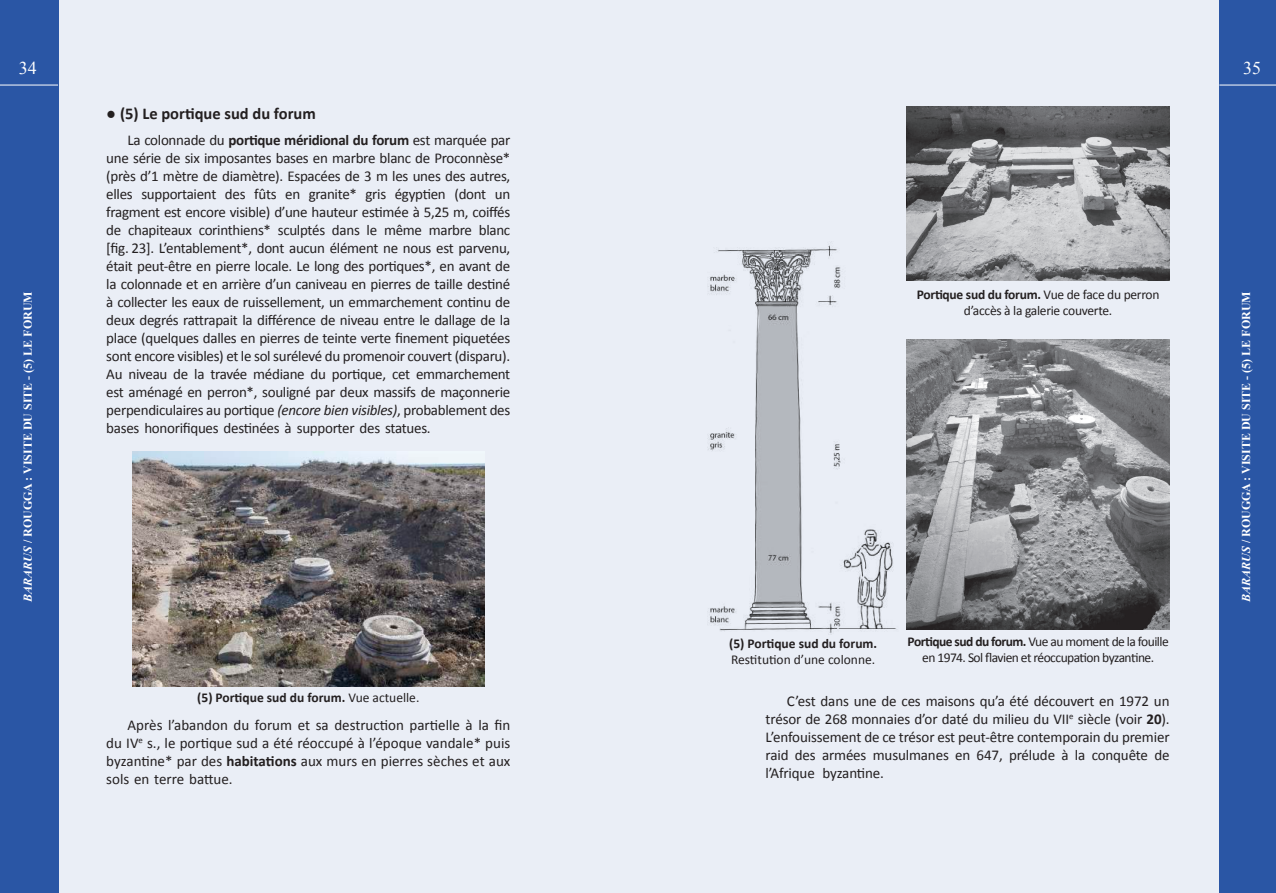
<style>
.page{position:relative;width:1276px;height:893px;background:#fff}
.page>*{position:absolute;margin:0;border:0;box-sizing:border-box;transform-origin:0 0}
.t1{font:18px "Times New Roman";color:#fff}
.t2{font:700 16.5px "Calibri";color:#231f20}
.t3{font:15px/18px "Calibri";letter-spacing:-.01em;color:#231f20;text-align:justify}
.t4{font:13.5px/16.2px "Calibri";letter-spacing:-.04em;color:#231f20;text-align:center}
.t5{font:13.5px/16.2px "Calibri";letter-spacing:-.02em;color:#231f20;text-align:center}
.t6{font:700 13.5px "Calibri";color:#231f20}
.t7{font:13.5px "Calibri";color:#231f20}
.t8{font:700 12px "Times New Roman";color:#fff}
.s1{font-weight:700}
.s2{font-style:italic}
.s3{font-weight:400}
</style>
<div class="page">
<div style="left:0;top:0;width:638px;height:893px;background:#eaeef6"></div>
<div style="left:638px;top:0;width:638px;height:893px;background:#eaeef6"></div>
<div style="left:1219px;top:0;width:57px;height:893px;background:#2a56a5"></div>
<hr style="left:1219px;top:85px;width:57px;height:1px;background:#fff">
<img style="left:132px;top:452px;width:352px;height:235px">
<div style="left:0;top:0;width:58px;height:893px;background:#2a56a5"></div>
<hr style="left:0;top:85px;width:58px;height:1px;background:#fff">
<img style="left:708px;top:245px;width:188px;height:388px">
<img style="left:906px;top:106px;width:263px;height:174px">
<img style="left:906px;top:339px;width:263px;height:290px">
<p class="t1" style="left:19px;top:56px;width:19px">34</p>
<p class="t2" style="left:106px;top:103px;width:211px">● (5) Le portique sud du forum</p>
<p class="t3" style="left:106px;top:131px;width:405px;text-indent:21px">La colonnade du <span class="s1">portique méridional du forum</span> est marquée par une série de six imposantes bases en marbre blanc de Proconnèse* (près d’1 mètre de diamètre). Espacées de 3 m les unes des autres, elles supportaient des fûts en granite* gris égyptien (dont un fragment est encore visible) d’une hauteur estimée à 5,25 m, coiffés de chapiteaux corinthiens* sculptés dans le même marbre blanc [fig. 23]. L’entablement*, dont aucun élément ne nous est parvenu, était peut-être en pierre locale. Le long des portiques*, en avant de la colonnade et en arrière d’un caniveau en pierres de taille destiné à collecter les eaux de ruissellement, un emmarchement continu de deux degrés rattrapait la différence de niveau entre le dallage de la place (quelques dalles en pierres de teinte verte finement piquetées sont encore visibles) et le sol surélevé du promenoir couvert (disparu).<br>Au niveau de la travée médiane du portique, cet emmarchement est aménagé en perron*, souligné par deux massifs de maçonnerie perpendiculaires au portique <span class="s2">(encore bien visibles)</span>, probablement des bases honorifiques destinées à supporter des statues.</p>
<p class="t8" style="left:19px;top:602px;width:312px;rotate:-90deg"><span class="s2">BARARUS</span> / ROUGGA : VISITE DU SITE - (5) LE FORUM</p>
<p class="t5" style="left:917px;top:287px;width:244px"><span class="s1">Portique sud du forum.</span> Vue de face du perron d’accès à la galerie couverte.</p>
<p class="t6" style="left:729px;top:635px;width:149px">(5) Portique sud du forum.</p>
<p class="t7" style="left:731px;top:651px;width:146px">Restitution d’une colonne.</p>
<p class="t4" style="left:907px;top:634px;width:263px"><span class="s1">Portique sud du forum.</span> Vue au moment de la fouille en 1974. Sol flavien et réoccupation byzantine.</p>
<p class="t6" style="left:197px;top:689px;width:224px">(5) Portique sud du forum. <span class="s3">Vue actuelle.</span></p>
<p class="t3" style="left:106px;top:716px;width:405px;text-indent:21px">Après l’abandon du forum et sa destruction partielle à la fin du IV<sup>e</sup> s., le portique sud a été réoccupé à l’époque vandale* puis byzantine* par des <span class="s1">habitations</span> aux murs en pierres sèches et aux sols en terre battue.</p>
<p class="t3" style="left:765px;top:692px;width:405px;text-indent:21px">C’est dans une de ces maisons qu’a été découvert en 1972 un trésor de 268 monnaies d’or daté du milieu du VII<sup>e</sup> siècle (voir <span class="s1">20</span>).<br>L’enfouissement de ce trésor est peut-être contemporain du premier raid des armées musulmanes en 647, prélude à la conquête de l’Afrique byzantine.</p>
<p class="t1" style="left:1243px;top:56px;width:19px">35</p>
<p class="t8" style="left:1238px;top:602px;width:312px;rotate:-90deg"><span class="s2">BARARUS</span> / ROUGGA : VISITE DU SITE - (5) LE FORUM</p>
</div>
